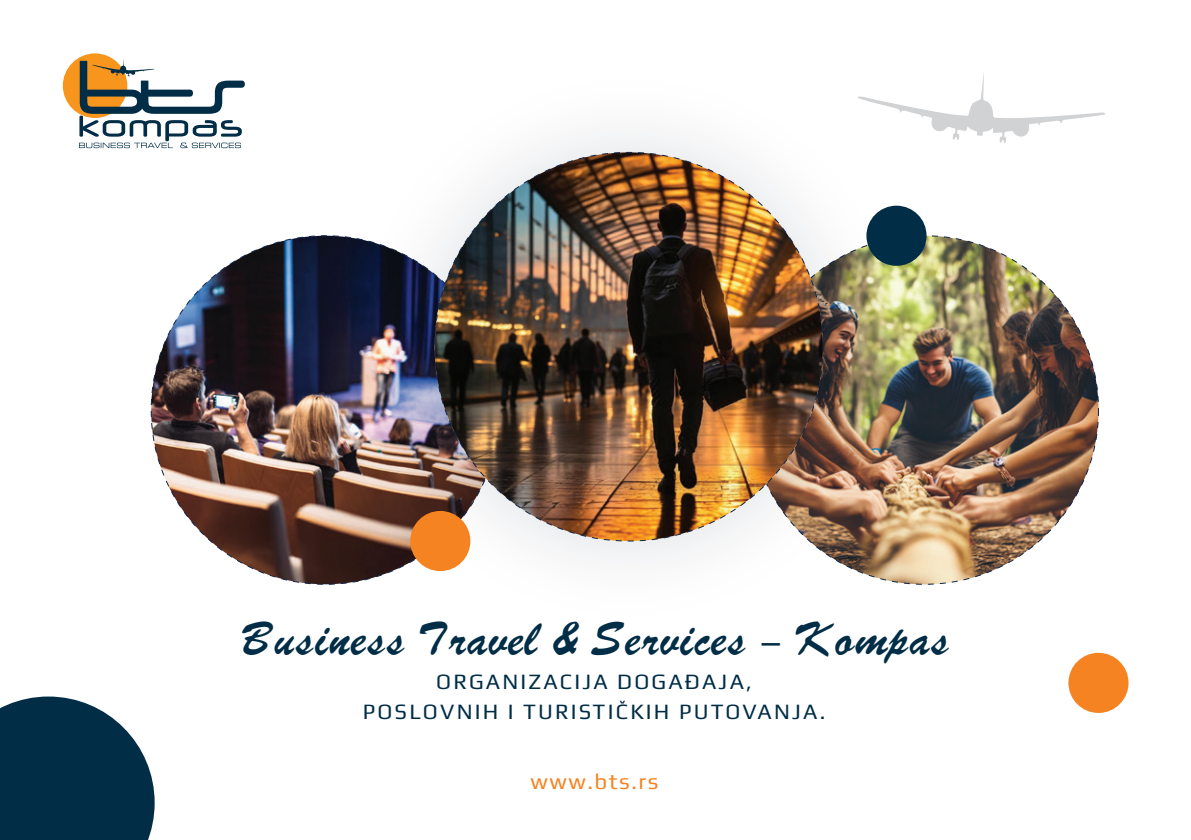
<style>
.page{position:relative;width:1191px;height:840px;background:#fff}
.page>*{position:absolute;margin:0;border:0;box-sizing:border-box;transform-origin:0 0}
.t1{font:42px "Brussels";color:#012d46}
.t2{font:22px/30px "Play";letter-spacing:.1em;color:#012d46;text-align:center}
.t3{font:22px "Play";letter-spacing:.07em;color:#f58321}
.s1{font-family:"Myriad Pro"}
</style>
<div class="page">
<svg style="left:0;top:696px;width:155px;height:143px;background:#1e455b"></svg>
<img style="left:151px;top:246px;width:114px;height:328px">
<img style="left:750px;top:235px;width:348px;height:349px;border-radius:174px">
<img style="left:265px;top:134px;width:802px;height:451px">
<img style="left:435px;top:152px;width:388px;height:388px;border-radius:194px">
<svg style="left:857px;top:74px;width:248px;height:69px"></svg>
<div style="left:1068px;top:652px;width:60px;height:60px;background:#f58321;border-radius:50%"></div>
<div style="left:63px;top:53px;width:64px;height:65px;background:#f7951d;border-radius:50%"></div>
<svg style="left:79px;top:58px;width:166px;height:90px"></svg>
<div style="left:866px;top:205px;width:60px;height:61px;background:#012d46;border-radius:50%"></div>
<div style="left:410px;top:510px;width:60px;height:60px;background:#f58321;border-radius:50%"></div>
<h1 class="t1" style="left:241px;top:606px;width:709px">Business Travel &amp; Services <span class="s1">–</span> Kompas</h1>
<p class="t2" style="left:363px;top:666px;width:464px">ORGANIZACIJA DOGAĐAJA,<br>POSLOVNIH I TURISTIČKIH PUTOVANJA.</p>
<p class="t3" style="left:530px;top:767px;width:129px">www.bts.rs</p>
</div>
